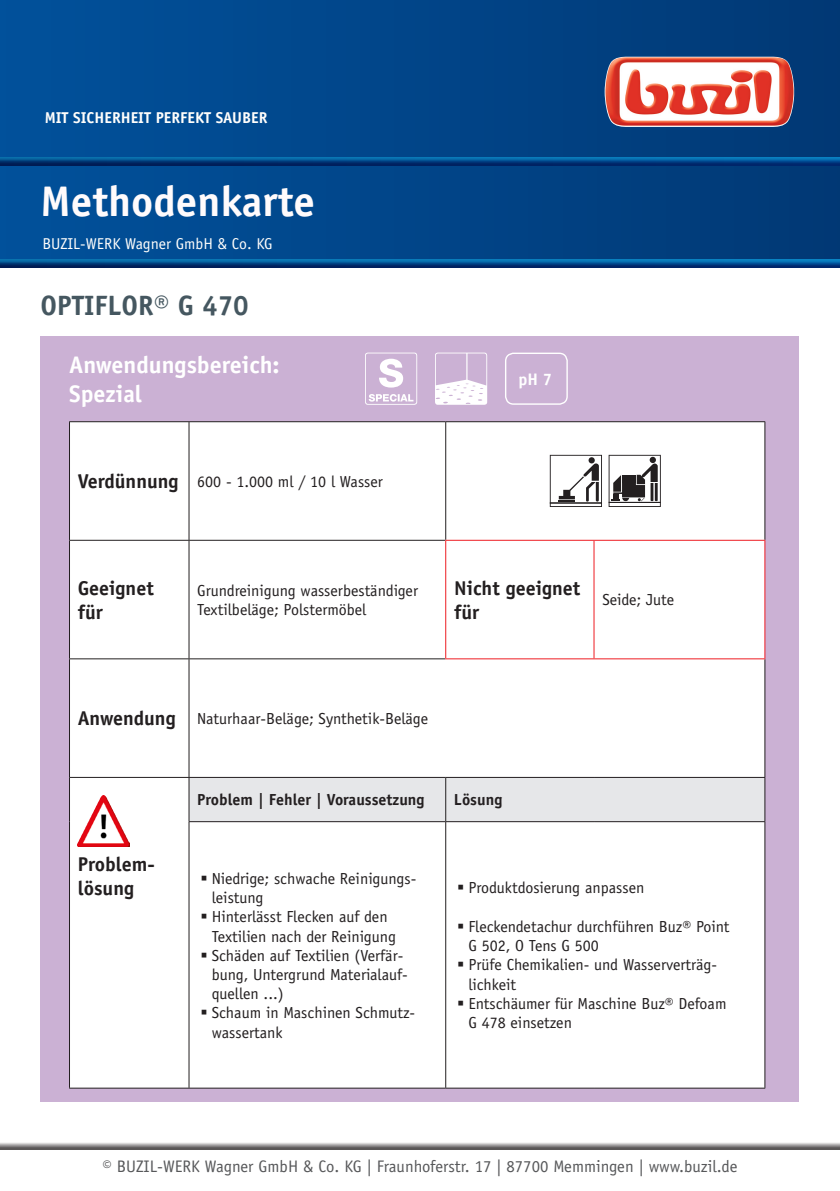
<style>
.page{position:relative;width:840px;height:1191px;background:#fff}
.page>*{position:absolute;margin:0;border:0;box-sizing:border-box;transform-origin:0 0}
.t1{font:700 42.8px "Officina Sans Std";color:#fffbfc}
.t2{font:700 28px "Officina Sans Std";color:#455760}
.t3{font:700 24px "Officina Sans Std";color:#fff}
.t4{font:700 20px "Officina Sans Std";color:#231f20}
.t5{font:16.8px "Officina Sans Std";color:#57585a}
.t6{font:700 16.8px "Officina Sans Std";color:#fff}
.t7{font:16px/19.2px "Officina Sans Std";color:#231f20}
.t8{font:700 16px "Officina Sans Std";color:#231f20}
.t9{font:15.8px "Officina Sans Std";color:#fffefc}
.t10{font:700 15.8px "Officina Sans Std";color:#fffefc}
</style>
<div class="page">
<div style="left:41px;top:336px;width:757px;height:765px;background:#cbb1d4"></div>
<div style="left:0;top:0;width:839px;height:267px;background:linear-gradient(to right,#01519b,#013975)"></div>
<div style="left:0;top:155px;width:839px;height:9px;background:#1085ba;opacity:.75"></div>
<div style="left:0;top:157px;width:839px;height:10px;background:#01519b;opacity:.75"></div>
<div style="left:0;top:258px;width:839px;height:12px;background:#01519b;opacity:.75"></div>
<div style="left:0;top:1133px;width:839px;height:20px;background:#231f20;opacity:.75"></div>
<img style="left:604px;top:57px;width:189px;height:70px">
<div style="left:70px;top:422px;width:694px;height:665px;background:#fff"></div>
<div style="left:189px;top:778px;width:575px;height:43px;background:#e6e7e9"></div>
<hr style="left:188px;top:422px;width:1px;height:118px;background:#231f20">
<hr style="left:445px;top:422px;width:1px;height:118px;background:#231f20">
<hr style="left:188px;top:540px;width:1px;height:118px;background:#231f20">
<hr style="left:188px;top:659px;width:1px;height:118px;background:#231f20">
<hr style="left:188px;top:777px;width:1px;height:44px;background:#231f20">
<hr style="left:445px;top:777px;width:1px;height:44px;background:#231f20">
<hr style="left:188px;top:822px;width:1px;height:265px;background:#231f20">
<hr style="left:445px;top:822px;width:1px;height:265px;background:#231f20">
<hr style="left:764px;top:422px;width:1px;height:118px;background:#231f20">
<hr style="left:764px;top:659px;width:1px;height:118px;background:#231f20">
<hr style="left:764px;top:777px;width:1px;height:44px;background:#231f20">
<hr style="left:764px;top:822px;width:1px;height:265px;background:#231f20">
<hr style="left:69px;top:421px;width:120px;height:1px;background:#231f20">
<hr style="left:69px;top:422px;width:1px;height:118px;background:#231f20">
<hr style="left:189px;top:421px;width:256px;height:1px;background:#231f20">
<hr style="left:445px;top:421px;width:148px;height:1px;background:#231f20">
<hr style="left:593px;top:421px;width:171px;height:1px;background:#231f20">
<hr style="left:69px;top:540px;width:120px;height:1px;background:#231f20">
<hr style="left:69px;top:540px;width:1px;height:118px;background:#231f20">
<hr style="left:189px;top:540px;width:256px;height:1px;background:#231f20">
<hr style="left:69px;top:658px;width:120px;height:1px;background:#231f20">
<hr style="left:69px;top:659px;width:1px;height:118px;background:#231f20">
<hr style="left:189px;top:658px;width:256px;height:1px;background:#231f20">
<hr style="left:69px;top:777px;width:120px;height:1px;background:#231f20">
<hr style="left:69px;top:777px;width:1px;height:44px;background:#231f20">
<hr style="left:189px;top:777px;width:256px;height:1px;background:#231f20">
<hr style="left:445px;top:777px;width:148px;height:1px;background:#231f20">
<hr style="left:593px;top:777px;width:171px;height:1px;background:#231f20">
<hr style="left:69px;top:821px;width:1px;height:266px;background:#231f20">
<hr style="left:188px;top:821px;width:257px;height:1px;background:#231f20">
<hr style="left:445px;top:821px;width:148px;height:1px;background:#231f20">
<hr style="left:593px;top:821px;width:171px;height:1px;background:#231f20">
<hr style="left:69px;top:1087px;width:120px;height:1px;background:#231f20">
<hr style="left:189px;top:1087px;width:256px;height:1px;background:#231f20">
<hr style="left:445px;top:1087px;width:148px;height:1px;background:#231f20">
<hr style="left:593px;top:1087px;width:171px;height:1px;background:#231f20">
<hr style="left:445px;top:540px;width:148px;height:1px;background:#ee1d23">
<hr style="left:445px;top:541px;width:1px;height:117px;background:#ee1d23">
<hr style="left:593px;top:540px;width:172px;height:1px;background:#ee1d23">
<hr style="left:593px;top:541px;width:1px;height:117px;background:#ee1d23">
<hr style="left:764px;top:541px;width:1px;height:117px;background:#ee1d23">
<hr style="left:445px;top:658px;width:148px;height:1px;background:#ee1d23">
<hr style="left:593px;top:658px;width:172px;height:1px;background:#ee1d23">
<svg style="left:549px;top:455px;width:52px;height:52px;background:#c8c7c7"></svg>
<svg style="left:608px;top:455px;width:52px;height:52px;background:#9f9d9e"></svg>
<img style="left:78px;top:795px;width:52px;height:52px">
<svg style="left:365px;top:352px;width:52px;height:53px"></svg>
<div style="left:504px;top:352px;width:63px;height:53px;border:1px solid #fff;border-radius:8px"></div>
<svg style="left:435px;top:352px;width:52px;height:53px"></svg>
<svg style="left:201px;top:875px;width:5px;height:5px"></svg>
<svg style="left:201px;top:914px;width:5px;height:4px"></svg>
<svg style="left:201px;top:952px;width:5px;height:5px"></svg>
<svg style="left:201px;top:1010px;width:5px;height:4px"></svg>
<svg style="left:458px;top:885px;width:5px;height:5px"></svg>
<svg style="left:458px;top:923px;width:5px;height:5px"></svg>
<svg style="left:458px;top:962px;width:5px;height:4px"></svg>
<svg style="left:458px;top:1000px;width:5px;height:5px"></svg>
<p class="t10" style="left:45px;top:108px;width:224px">MIT SICHERHEIT PERFEKT SAUBER</p>
<h1 class="t1" style="left:41px;top:175px;width:276px">Methodenkarte</h1>
<p class="t9" style="left:42px;top:234px;width:232px">BUZIL-WERK Wagner GmbH &amp; Co. KG</p>
<p class="t2" style="left:41px;top:288px;width:209px">OPTIFLOR® G 470</p>
<p class="t3" style="left:69px;top:350px;width:212px">Anwendungsbereich:</p>
<p class="t3" style="left:69px;top:379px;width:74px">Spezial</p>
<p class="t4" style="left:78px;top:469px;width:102px">Verdünnung</p>
<p class="t7" style="left:197px;top:472px;width:187px">600 - 1.000 ml / 10 l Wasser</p>
<p class="t4" style="left:78px;top:575px;width:77px">Geeignet</p>
<p class="t4" style="left:78px;top:599px;width:27px">für</p>
<p class="t7" style="left:197px;top:581px;width:222px">Grundreinigung wasserbeständiger</p>
<p class="t7" style="left:197px;top:600px;width:170px">Textilbeläge; Polstermöbel</p>
<p class="t6" style="left:518px;top:368px;width:35px">pH 7</p>
<p class="t4" style="left:454px;top:575px;width:127px">Nicht geeignet</p>
<p class="t4" style="left:454px;top:599px;width:27px">für</p>
<p class="t7" style="left:602px;top:590px;width:73px">Seide; Jute</p>
<p class="t4" style="left:78px;top:706px;width:99px">Anwendung</p>
<p class="t7" style="left:197px;top:709px;width:232px">Naturhaar-Beläge; Synthetik-Beläge</p>
<p class="t8" style="left:197px;top:790px;width:229px">Problem | Fehler | Voraussetzung</p>
<p class="t8" style="left:453px;top:790px;width:50px">Lösung</p>
<p class="t4" style="left:78px;top:851px;width:79px">Problem-</p>
<p class="t4" style="left:78px;top:875px;width:58px">lösung</p>
<p class="t7" style="left:211px;top:869px;width:206px">Niedrige; schwache Reinigungs&shy;leistung</p>
<p class="t7" style="left:211px;top:907px;width:186px">Hinterlässt Flecken auf den<br>Textilien nach der Reinigung</p>
<p class="t7" style="left:211px;top:945px;width:197px">Schäden auf Textilien (Verfär&shy;bung, Untergrund Materialauf&shy;quellen ...)</p>
<p class="t7" style="left:211px;top:1003px;width:205px">Schaum in Maschinen Schmutz&shy;wassertank</p>
<p class="t7" style="left:468px;top:878px;width:177px">Produktdosierung anpassen</p>
<p class="t7" style="left:468px;top:917px;width:262px">Fleckendetachur durchführen Buz® Point<br>G 502, O Tens G 500</p>
<p class="t7" style="left:468px;top:955px;width:250px">Prüfe Chemikalien- und Wasserverträg&shy;lichkeit</p>
<p class="t7" style="left:468px;top:993px;width:259px">Entschäumer für Maschine Buz® Defoam<br>G 478 einsetzen</p>
<p class="t5" style="left:102px;top:1156px;width:636px">© BUZIL-WERK Wagner GmbH &amp; Co. KG | Fraunhoferstr. 17 | 87700 Memmingen | www.buzil.de</p>
</div>
